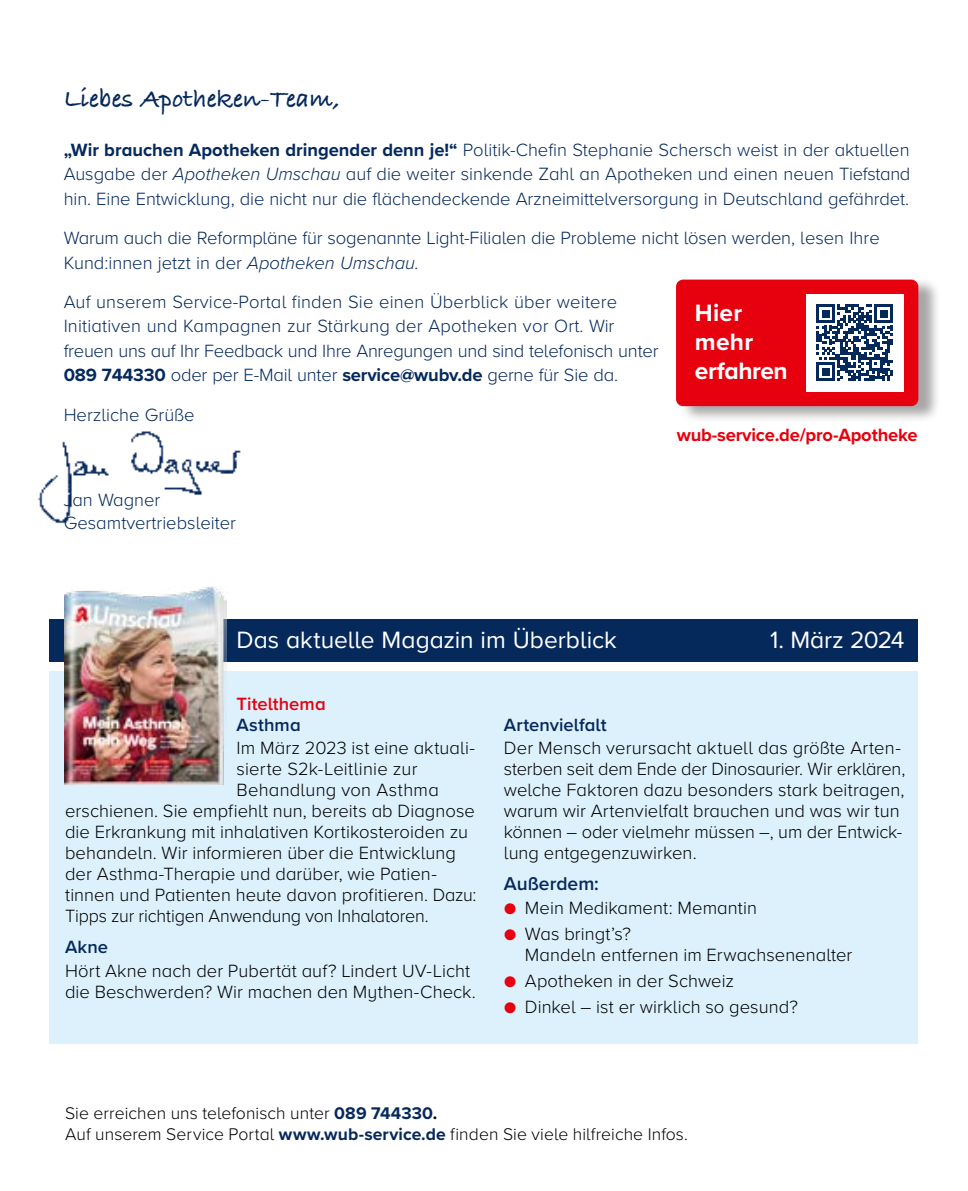
<style>
.page{position:relative;width:968px;height:1191px;background:#fff}
.page>*{position:absolute;margin:0;border:0;box-sizing:border-box;transform-origin:0 0}
.t1{font:700 26.25px "Bradley Hand ITCTT";color:#06295c}
.t2{font:24.5px "Proxima Nova A";color:#fff}
.t3{font:700 24.5px/29.4px "Proxima Nova A";color:#fff}
.t4{font:24.5px "Proxima Nova A";letter-spacing:-.02em;color:#fff}
.t5{font:600 19.25px "Proxima Nova A";color:#06295c}
.t6{font:300 18.38px/21px "Proxima Nova A";letter-spacing:.005em;color:#000}
.t7{font:300 18.38px/24.5px "Proxima Nova A";letter-spacing:-.005em;color:#06295c}
.t8{font:700 18.38px "Proxima Nova A";letter-spacing:-.01em;color:#e7000e}
.t9{font:600 18.38px "Proxima Nova A";letter-spacing:.005em;color:#06295c}
.t10{font:600 18.38px "Proxima Nova A";letter-spacing:.005em;color:#e7000e}
.t11{font:300 17.5px/21px "Proxima Nova A";letter-spacing:.005em;color:#000}
.s1{font-weight:700}
.s2{font-style:italic}
.s3{font-weight:400;color:#e7000e}
.s4{font-weight:700;color:#06295c}
</style>
<div class="page">
<img style="left:38px;top:431px;width:203px;height:93px">
<div style="left:679px;top:277px;width:261px;height:146px;background:#000;opacity:.35"></div>
<div style="left:676px;top:279px;width:242px;height:127px;background:#e7000e;border-radius:7px"></div>
<div style="left:805px;top:294px;width:98px;height:97px;background:#fff"></div>
<svg style="left:816px;top:305px;width:76px;height:76px"></svg>
<div style="left:50px;top:671px;width:868px;height:373px;background:#dcf1fc"></div>
<div style="left:50px;top:619px;width:868px;height:43px;background:#06295c"></div>
<img style="left:65px;top:587px;width:161px;height:197px">
<h1 class="t1" style="left:64px;top:79px;width:278px">Liebes Apotheken-Team,</h1>
<p class="t7" style="left:64px;top:136px;width:848px;text-align:justify"><span class="s1">„Wir brauchen Apotheken dringender denn je!“</span> Politik-Chefin Stephanie Schersch weist in der aktuellen Ausgabe der <span class="s2">Apotheken Umschau</span> auf die weiter sinkende Zahl an Apotheken und einen neuen Tiefstand hin. Eine Entwicklung, die nicht nur die flächendeckende Arzneimittelversorgung in Deutschland gefährdet.</p>
<p class="t7" style="left:64px;top:225px;width:817px">Warum auch die Reformpläne für sogenannte Light-Filialen die Probleme nicht lösen werden, lesen Ihre<br>Kund:innen jetzt in der <span class="s2">Apotheken Umschau.</span></p>
<p class="t7" style="left:64px;top:288px;width:596px">Auf unserem Service-Portal finden Sie einen Überblick über weitere Initiativen und Kampagnen zur Stärkung der Apotheken vor Ort. Wir freuen uns auf Ihr Feedback und Ihre Anregungen und sind telefonisch unter <span class="s1">089 744330</span> oder per E-Mail unter <span class="s1">service@wubv.de</span> gerne für Sie da.</p>
<p class="t7" style="left:64px;top:401px;width:132px">Herzliche Grüße</p>
<h2 class="t3" style="left:694px;top:297px;width:94px">Hier mehr erfahren</h2>
<p class="t7" style="left:64px;top:487px;width:174px;line-height:22.8px">Jan Wagner<br>Gesamtvertriebsleiter</p>
<p class="t8" style="left:676px;top:421px;width:242px">wub-service.de/pro-Apotheke</p>
<h2 class="t2" style="left:236px;top:621px;width:382px">Das aktuelle Magazin im Überblick</h2>
<h2 class="t4" style="left:769px;top:621px;width:136px">1. März 2024</h2>
<p class="t10" style="left:236px;top:690px;width:91px">Titelthema</p>
<p class="t9" style="left:236px;top:711px;width:66px">Asthma</p>
<p class="t6" style="left:236px;top:736px;width:240px">Im März 2023 ist eine aktuali-</p>
<p class="t6" style="left:236px;top:757px;width:182px">sierte S2k-Leitlinie zur</p>
<p class="t6" style="left:236px;top:778px;width:204px">Behandlung von Asthma</p>
<p class="t6" style="left:65px;top:799px;width:411px">erschienen. Sie empfiehlt nun, bereits ab Diagnose</p>
<p class="t6" style="left:65px;top:820px;width:404px">die Erkrankung mit inhalativen Kortikosteroiden zu</p>
<p class="t6" style="left:65px;top:841px;width:392px">behandeln. Wir informieren über die Entwicklung</p>
<p class="t6" style="left:65px;top:862px;width:373px">der Asthma-Therapie und darüber, wie Patien-</p>
<p class="t6" style="left:65px;top:883px;width:413px">tinnen und Patienten heute davon profitieren. Dazu:</p>
<p class="t6" style="left:65px;top:904px;width:365px">Tipps zur richtigen Anwendung von Inhalatoren.</p>
<p class="t9" style="left:65px;top:933px;width:45px">Akne</p>
<p class="t6" style="left:65px;top:959px;width:412px">Hört Akne nach der Pubertät auf? Lindert UV-Licht die Beschwerden? Wir machen den Mythen-Check.</p>
<p class="t9" style="left:504px;top:711px;width:104px">Artenvielfalt</p>
<p class="t6" style="left:504px;top:736px;width:403px">Der Mensch verursacht aktuell das größte Arten&shy;sterben seit dem Ende der Dinosaurier. Wir erklären, welche Faktoren dazu besonders stark beitragen, warum wir Artenvielfalt brauchen und was wir tun können – oder vielmehr müssen –, um der Entwick&shy;lung entgegenzuwirken.</p>
<p class="t5" style="left:504px;top:869px;width:97px">Außerdem:</p>
<p class="t6" style="left:504px;top:896px;width:255px"><span class="s3">●</span> Mein Medikament: Memantin</p>
<p class="t6" style="left:525px;top:922px;width:329px;text-indent:-21px"><span class="s3">●</span> Was bringt’s?<br>Mandeln entfernen im Erwachsenenalter</p>
<p class="t6" style="left:504px;top:969px;width:232px"><span class="s3">●</span> Apotheken in der Schweiz</p>
<p class="t6" style="left:504px;top:995px;width:295px"><span class="s3">●</span> Dinkel – ist er wirklich so gesund?</p>
<p class="t11" style="left:65px;top:1102px;width:624px">Sie erreichen uns telefonisch unter <span class="s4">089 744330</span><span class="s1">.<br></span>Auf unserem Service Portal <span class="s4">www.wub-service.de</span> finden Sie viele hilfreiche Infos.</p>
</div>
